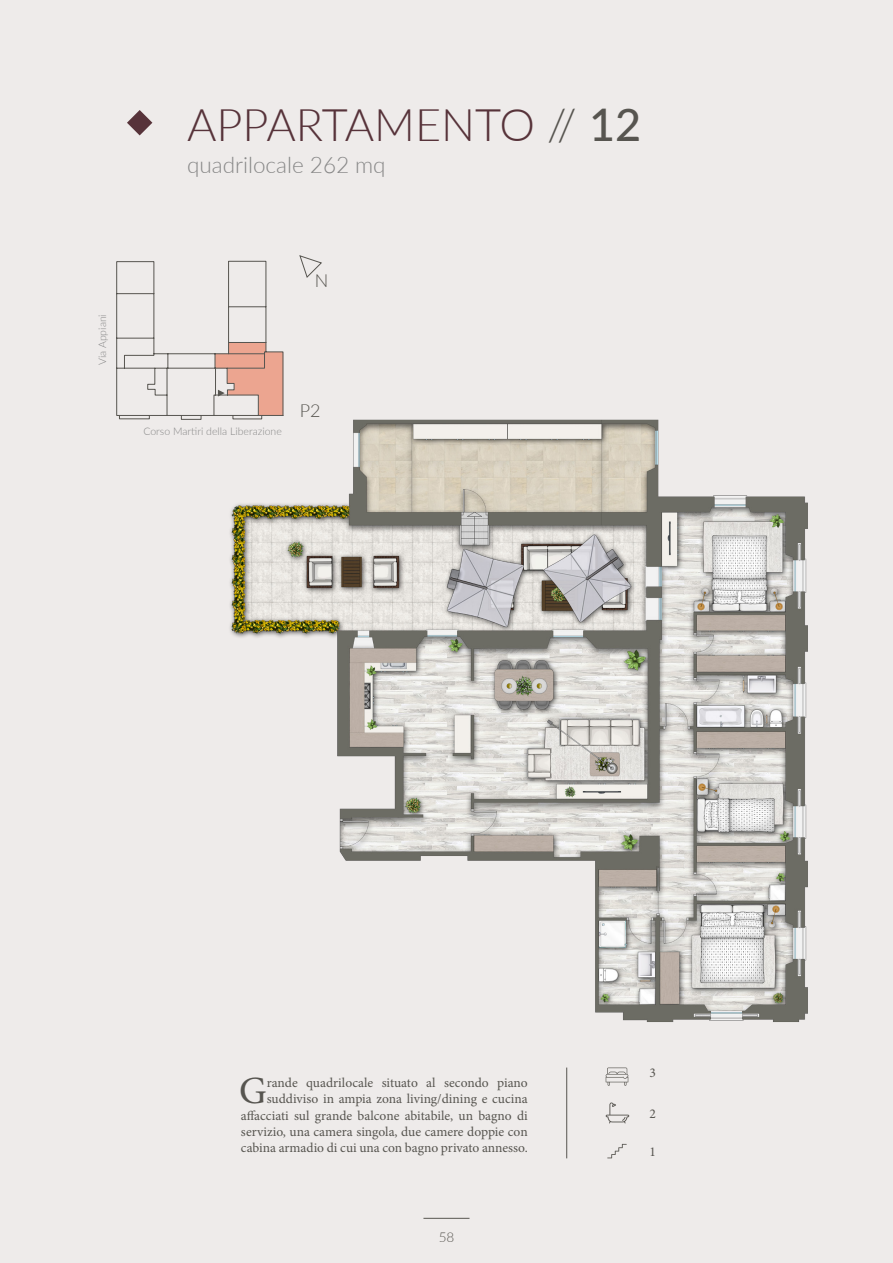
<style>
.page{position:relative;width:893px;height:1263px;background:#eeebea}
.page>*{position:absolute;margin:0;border:0;box-sizing:border-box;transform-origin:0 0}
.t1{font:300 45px "Lato";color:#57333a}
.t2{font:38.4px "Minion Pro";color:#575550}
.t3{font:300 22.5px "Lato";color:#878787}
.t4{font:300 18px "Lato";color:#575550}
.t5{font:13.5px/16.2px "Minion Pro";color:#575550;text-align:right}
.t6{font:300 13.5px "Lato";color:#575550}
.t7{font:300 10.5px "Lato";color:#878787}
.s1{color:#575550}
.s2{font-weight:500;color:#575550}
</style>
<div class="page">
<svg style="left:127px;top:110px;width:25px;height:25px"></svg>
<hr style="left:566px;top:1067px;width:1px;height:91px;background:#575550">
<svg style="left:607px;top:1144px;width:20px;height:14px"></svg>
<svg style="left:605px;top:1102px;width:25px;height:21px"></svg>
<svg style="left:606px;top:1067px;width:22px;height:19px"></svg>
<img style="left:230px;top:410px;width:578px;height:612px">
<svg style="left:300px;top:255px;width:22px;height:23px"></svg>
<svg style="left:116px;top:261px;width:167px;height:159px"></svg>
<hr style="left:423px;top:1218px;width:46px;height:1px;background:#575550">
<h1 class="t1" style="left:187px;top:93px;width:456px">APPARTAMENTO <span class="s1">//</span> <span class="s2">12</span></h1>
<h3 class="t3" style="left:187px;top:150px;width:200px">quadrilocale 262 mq</h3>
<p class="t7" style="left:95px;top:365px;width:52px;rotate:-90deg">Via Appiani</p>
<h3 class="t4" style="left:315px;top:268px;width:15px">N</h3>
<p class="t7" style="left:143px;top:423px;width:140px">Corso Martiri della Liberazione</p>
<h3 class="t4" style="left:300px;top:398px;width:22px">P2</h3>
<p class="t5" style="left:241px;top:1075px;width:288px">rande quadrilocale situato al secondo piano suddiviso in ampia zona living/dining e cucina affacciati sul grande balcone abitabile, un bagno di servizio, una camera singola, due camere doppie con cabina armadio di cui una con bagno privato annesso.</p>
<h2 class="t2" style="left:239px;top:1065px;width:29px">G</h2>
<p class="t6" style="left:439px;top:1227px;width:17px">58</p>
<p class="t5" style="left:650px;top:1065px;width:8px">3</p>
<p class="t5" style="left:650px;top:1105px;width:8px">2</p>
<p class="t5" style="left:650px;top:1144px;width:8px">1</p>
</div>
